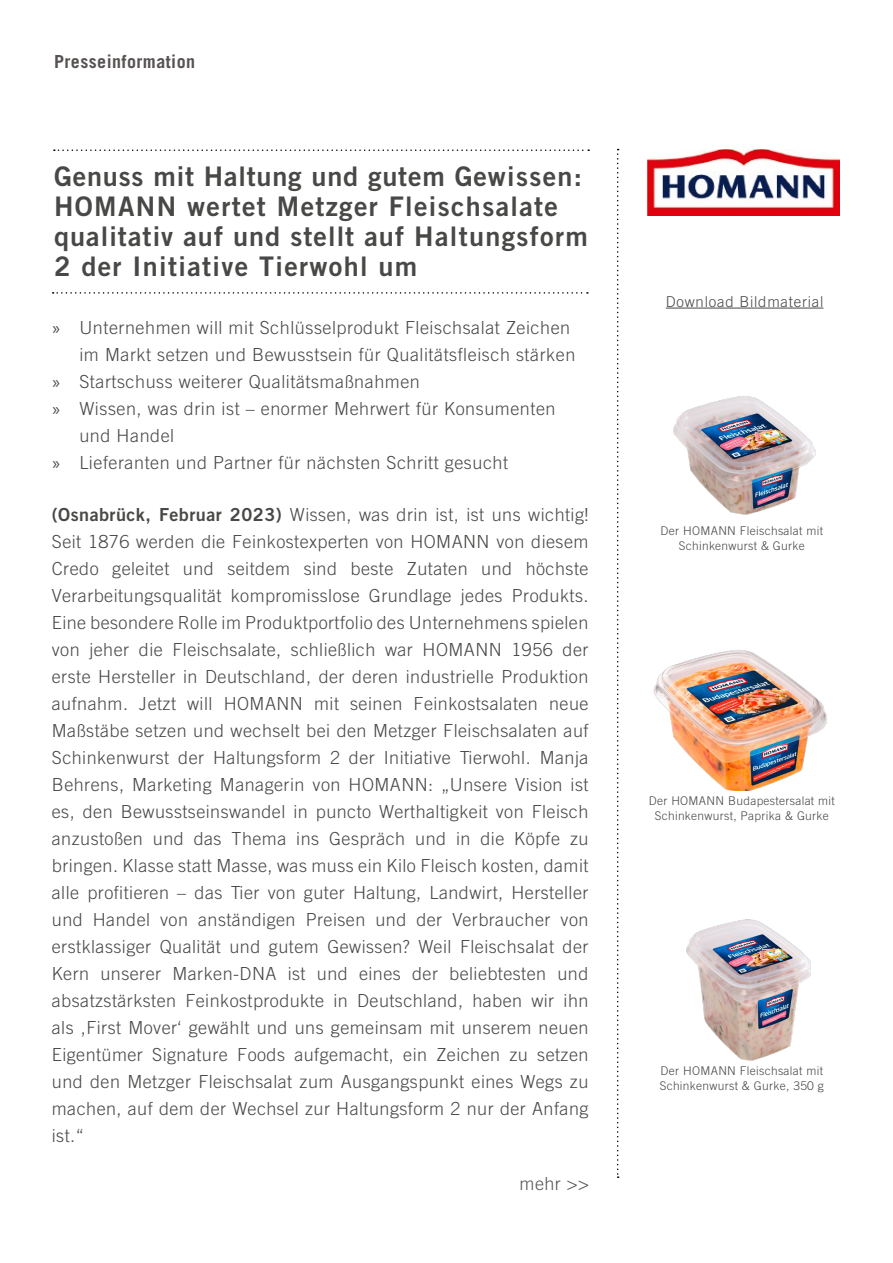
<style>
.page{position:relative;width:893px;height:1263px;background:#fff}
.page>*{position:absolute;margin:0;border:0;box-sizing:border-box;transform-origin:0 0}
.Überschrift_PM{font:27px/30px "Trade Gothic LT Bold Two";letter-spacing:.05em;color:#484847}
.Teaser_PM{font:300 18px/27px "Trade Gothic LT";letter-spacing:.03em;color:#484847;text-align:justify}
.Presseinformation_Üb{font:700 18px "Trade Gothic LT";letter-spacing:.025em;color:#585353}
.t1{font:300 18px "Trade Gothic LT";color:#585353}
.Fließtext_PM{font:300 15px "Trade Gothic LT";letter-spacing:.05em;color:#484847}
.Bildunterschrif{font:300 12px/15px "Trade Gothic LT";letter-spacing:.025em;color:#484847;text-align:center}
.s1{font-family:"Myriad Pro";font-weight:400}
.s2{font-family:"Trade Gothic LT Bold Two";font-weight:400}
</style>
<div class="page">
<svg style="left:54px;top:149px;width:535px;height:2px"></svg>
<svg style="left:53px;top:292px;width:535px;height:2px"></svg>
<svg style="left:617px;top:149px;width:2px;height:1029px"></svg>
<hr style="left:666px;top:308px;width:157px;height:1px;background:#484847">
<img style="left:647px;top:150px;width:193px;height:66px">
<img style="left:673px;top:396px;width:143px;height:119px">
<img style="left:653px;top:650px;width:175px;height:141px">
<img style="left:686px;top:919px;width:125px;height:142px">
<p class="Presseinformation_Üb" style="left:54px;top:50px;width:143px">Presseinformation</p>
<p class="Überschrift_PM" style="left:54px;top:160px;width:535px">Genuss mit Haltung und gutem Gewissen:<br>HOMANN wertet Metzger Fleischsalate qualitativ auf und stellt auf Haltungsform 2 der Initiative Tierwohl um</p>
<p class="Teaser_PM" style="left:52px;top:313px;width:524px;text-align:right"><span class="s1">»</span> Unternehmen will mit Schlüsselprodukt Fleischsalat Zeichen im Markt setzen und Bewusstsein für Qualitätsfleisch stärken</p>
<p class="Teaser_PM" style="left:52px;top:367px;width:369px"><span class="s1">»</span> Startschuss weiterer Qualitätsmaßnahmen</p>
<p class="Teaser_PM" style="left:79px;top:394px;width:478px;text-indent:-27px"><span class="s1">»</span> Wissen, was drin ist – enormer Mehrwert für Konsumenten und Handel</p>
<p class="Teaser_PM" style="left:52px;top:448px;width:457px"><span class="s1">»</span> Lieferanten und Partner für nächsten Schritt gesucht</p>
<p class="Teaser_PM" style="left:52px;top:501px;width:538px"><span class="s2">(Osnabrück, Februar 2023)</span> Wissen, was drin ist, ist uns wichtig!<br>Seit 1876 werden die Feinkostexperten von HOMANN von diesem Credo geleitet und seitdem sind beste Zutaten und höchste Verarbeitungsqualität kompromisslose Grundlage jedes Produkts.<br>Eine besondere Rolle im Produktportfolio des Unternehmens spielen von jeher die Fleischsalate, schließlich war HOMANN 1956 der erste Hersteller in Deutschland, der deren industrielle Produktion aufnahm. Jetzt will HOMANN mit seinen Feinkostsalaten neue Maßstäbe setzen und wechselt bei den Metzger Fleischsalaten auf Schinkenwurst der Haltungsform 2 der Initiative Tierwohl. Manja Behrens, Marketing Managerin von HOMANN: „Unsere Vision ist es, den Bewusstseinswandel in puncto Werthaltigkeit von Fleisch anzustoßen und das Thema ins Gespräch und in die Köpfe zu bringen. Klasse statt Masse, was muss ein Kilo Fleisch kosten, damit alle profitieren – das Tier von guter Haltung, Landwirt, Hersteller und Handel von anständigen Preisen und der Verbraucher von erstklassiger Qualität und gutem Gewissen? Weil Fleischsalat der Kern unserer Marken-DNA ist und eines der beliebtesten und absatzstärksten Feinkostprodukte in Deutschland, haben wir ihn als ,First Mover‘ gewählt und uns gemeinsam mit unserem neuen Eigentümer Signature Foods aufgemacht, ein Zeichen zu setzen und den Metzger Fleischsalat zum Ausgangspunkt eines Wegs zu machen, auf dem der Wechsel zur Haltungsform 2 nur der Anfang ist.“</p>
<p class="t1" style="left:520px;top:1173px;width:71px">mehr &gt;&gt;</p>
<p class="Fließtext_PM" style="left:666px;top:292px;width:159px">Download Bildmaterial</p>
<p class="Bildunterschrif" style="left:661px;top:523px;width:164px">Der HOMANN Fleischsalat mit<br>Schinkenwurst &amp; Gurke</p>
<p class="Bildunterschrif" style="left:649px;top:793px;width:188px">Der HOMANN Budapestersalat mit<br>Schinkenwurst, Paprika &amp; Gurke</p>
<p class="Bildunterschrif" style="left:660px;top:1063px;width:166px;text-align:left">Der HOMANN Fleischsalat mit<br>Schinkenwurst &amp; Gurke, 350 g</p>
</div>
